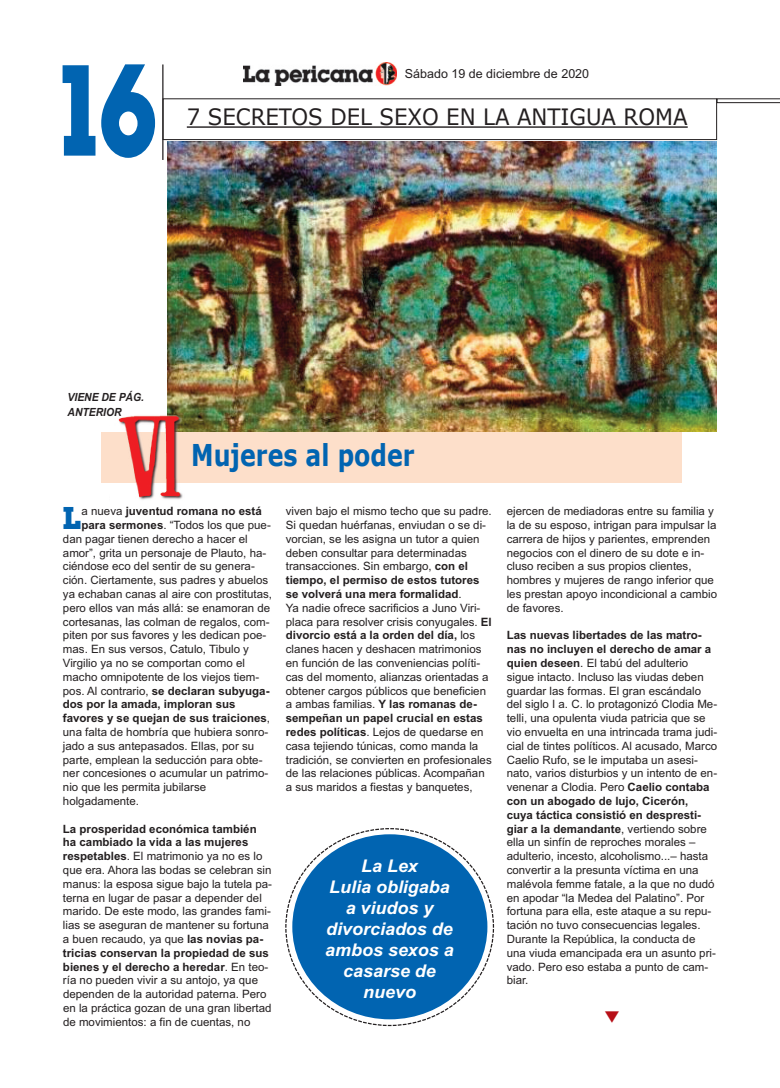
<style>
.page{position:relative;width:780px;height:1088px;background:#fff}
.page>*{position:absolute;margin:0;border:0;box-sizing:border-box;transform-origin:0 0}
.t1{font:700 113.38px "Lubalin";color:#0164b1;scale:.78 1}
.t2{font:700 30px "Verdana";color:#0164b1;scale:.79 1}
.t3{font:700 27.62px "Lubalin";color:#0164b1}
.t4{font:22.5px "Verdana";color:#231f20;scale:.95 1}
.t5{font:italic 700 17.5px/21px "Arial";color:#fff;text-align:center}
.t6{font:12.5px "Arial";color:#231f20}
.t7{font:11.5px/13.8px "Arial";color:#231f20}
.t8{font:700 11.5px "Arial";color:#231f20}
.t9{font:italic 700 11.25px/15px "Arial";color:#231f20;scale:.92 1}
.s1{font-weight:400}
.s2{font-weight:700}
</style>
<div class="page">
<hr style="left:187px;top:126px;width:500px;height:2px;background:#231f20">
<div style="left:163px;top:99px;width:553px;height:41px;border:1px solid #231f20"></div>
<img style="left:243px;top:62px;width:153px;height:23px">
<hr style="left:162px;top:64px;width:1px;height:96px;background:#231f20">
<svg style="left:716px;top:99px;width:64px;height:4px"></svg>
<img style="left:168px;top:141px;width:548px;height:291px">
<svg style="left:285px;top:828px;width:209px;height:199px"></svg>
<div style="left:292px;top:834px;width:195px;height:185px;background:#0164b1;border-radius:50%"></div>
<div style="left:101px;top:432px;width:580px;height:51px;background:#fddfca"></div>
<img style="left:118px;top:405px;width:67px;height:95px">
<h1 class="t1" style="left:60px;top:50px;width:127px">16</h1>
<p class="t6" style="left:405px;top:66px;width:186px">Sábado 19 de diciembre de 2020</p>
<h3 class="t4" style="left:187px;top:102px;width:528px">7 SECRETOS DEL SEXO EN LA ANTIGUA ROMA</h3>
<p class="t9" style="left:68px;top:390px;width:84px">VIENE DE PÁG.<br>ANTERIOR</p>
<h2 class="t2" style="left:191px;top:436px;width:284px">Mujeres al poder</h2>
<h3 class="t3" style="left:63px;top:503px;width:20px">L</h3>
<p class="t8" style="left:81px;top:504px;width:182px"><span class="s1">a nueva</span> juventud romana no está</p>
<p class="t7" style="left:81px;top:518px;width:191px"><span class="s2">para sermones</span>. “Todos los que pue-</p>
<p class="t7" style="left:63px;top:532px;width:186px">dan pagar tienen derecho a hacer el</p>
<p class="t7" style="left:63px;top:546px;width:205px">amor”, grita un personaje de Plauto, ha-</p>
<p class="t7" style="left:63px;top:559px;width:193px">ciéndose eco del sentir de su genera-</p>
<p class="t7" style="left:63px;top:573px;width:207px">ción. Ciertamente, sus padres y abuelos</p>
<p class="t7" style="left:63px;top:587px;width:211px">ya echaban canas al aire con prostitutas,</p>
<p class="t7" style="left:63px;top:601px;width:209px">pero ellos van más allá: se enamoran de</p>
<p class="t7" style="left:63px;top:615px;width:208px">cortesanas, las colman de regalos, com-</p>
<p class="t7" style="left:63px;top:628px;width:205px">piten por sus favores y les dedican poe-</p>
<p class="t7" style="left:63px;top:642px;width:187px">mas. En sus versos, Catulo, Tibulo y</p>
<p class="t7" style="left:63px;top:656px;width:183px">Virgilio ya no se comportan como el</p>
<p class="t7" style="left:63px;top:670px;width:198px">macho omnipotente de los viejos tiem-</p>
<p class="t8" style="left:63px;top:684px;width:207px"><span class="s1">pos. Al contrario,</span> se declaran subyuga-</p>
<p class="t8" style="left:63px;top:698px;width:174px">dos por la amada, imploran sus</p>
<p class="t8" style="left:63px;top:711px;width:209px">favores y se quejan de sus traiciones<span class="s1">,</span></p>
<p class="t7" style="left:63px;top:725px;width:207px">una falta de hombría que hubiera sonro-</p>
<p class="t7" style="left:63px;top:739px;width:193px">jado a sus antepasados. Ellas, por su</p>
<p class="t7" style="left:63px;top:753px;width:201px">parte, emplean la seducción para obte-</p>
<p class="t7" style="left:63px;top:766px;width:207px">ner concesiones o acumular un patrimo-</p>
<p class="t7" style="left:63px;top:780px;width:145px">nio que les permita jubilarse</p>
<p class="t7" style="left:63px;top:794px;width:78px">holgadamente.</p>
<p class="t7" style="left:63px;top:822px;width:211px"><span class="s2">La prosperidad económica también ha cambiado la vida a las mujeres respetables</span>. El matrimonio ya no es lo que era. Ahora las bodas se celebran sin manus: la esposa sigue bajo la tutela pa&shy;terna en lugar de pasar a depender del marido. De este modo, las grandes fami&shy;lias se aseguran de mantener su fortuna a buen recaudo, ya que <span class="s2">las novias pa&shy;tricias conservan la propiedad de sus bienes y el derecho a heredar</span>. En teo&shy;ría no pueden vivir a su antojo, ya que dependen de la autoridad paterna. Pero en la práctica gozan de una gran libertad de movimientos: a fin de cuentas, no</p>
<p class="t7" style="left:286px;top:504px;width:207px">viven bajo el mismo techo que su padre.<br>Si quedan huérfanas, enviudan o se di&shy;vorcian, se les asigna un tutor a quien deben consultar para determinadas transacciones. Sin embargo, <span class="s2">con el tiempo, el permiso de estos tutores se volverá una mera formalidad</span>.<br>Ya nadie ofrece sacrificios a Juno Viri&shy;placa para resolver crisis conyugales. <span class="s2">El divorcio está a la orden del día,</span> los clanes hacen y deshacen matrimonios en función de las conveniencias políti&shy;cas del momento, alianzas orientadas a obtener cargos públicos que beneficien a ambas familias. <span class="s2">Y las romanas de&shy;sempeñan un papel crucial en estas redes políticas</span>. Lejos de quedarse en casa tejiendo túnicas, como manda la tradición, se convierten en profesionales de las relaciones públicas. Acompañan a sus maridos a fiestas y banquetes,</p>
<h3 class="t5" style="left:325px;top:856px;width:130px">La Lex<br>Lulia obligaba a viudos y divorciados de ambos sexos a casarse de nuevo</h3>
<p class="t7" style="left:506px;top:504px;width:212px">ejercen de mediadoras entre su familia y la de su esposo, intrigan para impulsar la carrera de hijos y parientes, emprenden negocios con el dinero de su dote e in&shy;cluso reciben a sus propios clientes, hombres y mujeres de rango inferior que les prestan apoyo incondicional a cambio de favores.</p>
<p class="t7" style="left:506px;top:628px;width:212px"><span class="s2">Las nuevas libertades de las matro&shy;nas no incluyen el derecho de amar a quien deseen</span>. El tabú del adulterio sigue intacto. Incluso las viudas deben guardar las formas. El gran escándalo del siglo I a. C. lo protagonizó Clodia Me&shy;telli, una opulenta viuda patricia que se vio envuelta en una intrincada trama judi&shy;cial de tintes políticos. Al acusado, Marco Caelio Rufo, se le imputaba un asesi&shy;nato, varios disturbios y un intento de en&shy;venenar a Clodia. Pero <span class="s2">Caelio contaba con un abogado de lujo, Cicerón, cuya táctica consistió en despresti&shy;giar a la demandante</span>, vertiendo sobre ella un sinfín de reproches morales – adulterio, incesto, alcoholismo...– hasta convertir a la presunta víctima en una malévola femme fatale, a la que no dudó en apodar “la Medea del Palatino”. Por fortuna para ella, este ataque a su repu&shy;tación no tuvo consecuencias legales.<br>Durante la República, la conducta de una viuda emancipada era un asunto pri&shy;vado. Pero eso estaba a punto de cam&shy;biar.</p>
</div>
